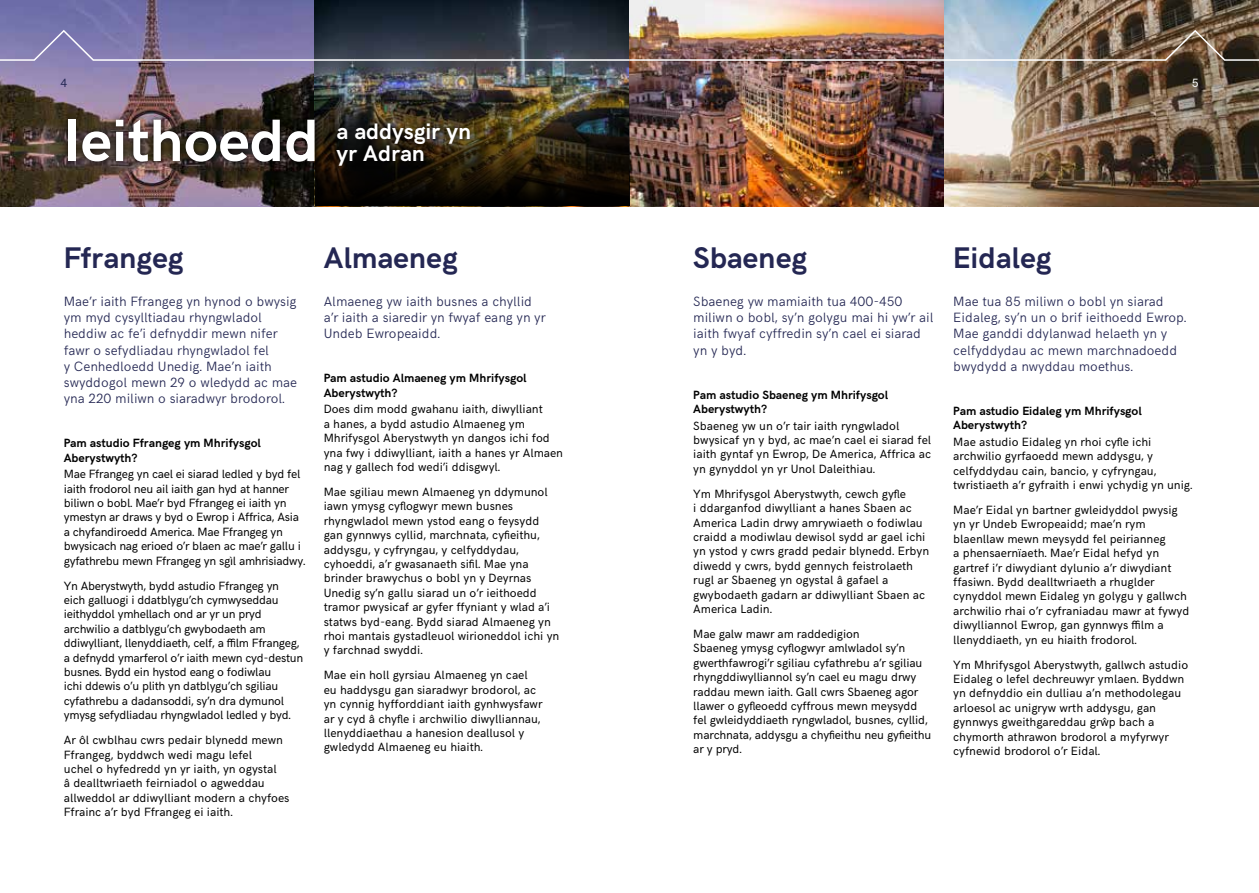
<style>
.page{position:relative;width:1259px;height:893px;background:#fff}
.page>*{position:absolute;margin:0;border:0;box-sizing:border-box;transform-origin:0 0}
.t1{font:700 60px "HK Grotesk";color:#fff}
.t2{font:700 30px "HK Grotesk";color:#242753}
.t3{font:700 22.5px/22.5px "HK Grotesk";color:#fff}
.t4{font:300 13.5px/16.2px "HK Grotesk";color:#242753}
.t5{font:12px/14.4px "HK Grotesk";color:#000}
.t6{font:12px/14.4px "HK Grotesk";letter-spacing:-.02em;color:#000}
.t7{font:700 12px/14.4px "HK Grotesk";color:#000}
.t8{font:12px "HK Grotesk";color:#242753}
.t9{font:12px "HK Grotesk";color:#fff}
</style>
<div class="page">
<img style="left:0;top:0;width:1259px;height:206px">
<img style="left:315px;top:82px;width:314px;height:124px">
<svg style="left:60px;top:112px;width:262px;height:58px"></svg>
<svg style="left:329px;top:115px;width:149px;height:58px"></svg>
<img style="left:0;top:29px;width:1259px;height:33px">
<p class="t8" style="left:60px;top:73px;width:8px">4</p>
<p class="t9" style="left:1191px;top:73px;width:8px">5</p>
<h1 class="t1" style="left:64px;top:95px;width:257px">Ieithoedd</h1>
<h3 class="t3" style="left:336px;top:118px;width:136px">a addysgir yn yr Adran</h3>
<h2 class="t2" style="left:64px;top:236px;width:121px">Ffrangeg</h2>
<p class="t4" style="left:64px;top:292px;width:235px">Mae’r iaith Ffrangeg yn hynod o bwysig ym myd cysylltiadau rhyngwladol heddiw ac fe’i defnyddir mewn nifer fawr o sefydliadau rhyngwladol fel<br>y Cenhedloedd Unedig. Mae’n iaith swyddogol mewn 29 o wledydd ac mae yna 220 miliwn o siaradwyr brodorol.</p>
<p class="t7" style="left:64px;top:435px;width:199px">Pam astudio Ffrangeg ym Mhrifysgol<br>Aberystwyth?</p>
<p class="t6" style="left:64px;top:466px;width:243px">Mae Ffrangeg yn cael ei siarad ledled y byd fel iaith frodorol neu ail iaith gan hyd at hanner biliwn o bobl. Mae’r byd Ffrangeg ei iaith yn ymestyn ar draws y byd o Ewrop i Affrica, Asia a chyfandiroedd America. Mae Ffrangeg yn bwysicach nag erioed o’r blaen ac mae’r gallu i gyfathrebu mewn Ffrangeg yn sgìl amhrisiadwy.</p>
<p class="t6" style="left:64px;top:577px;width:241px">Yn Aberystwyth, bydd astudio Ffrangeg yn eich galluogi i ddatblygu’ch cymwyseddau ieithyddol ymhellach ond ar yr un pryd archwilio a datblygu’ch gwybodaeth am ddiwylliant, llenyddiaeth, celf, a ffilm Ffrangeg, a defnydd ymarferol o’r iaith mewn cyd-destun busnes. Bydd ein hystod eang o fodiwlau<br>ichi ddewis o’u plith yn datblygu’ch sgiliau cyfathrebu a dadansoddi, sy’n dra dymunol ymysg sefydliadau rhyngwladol ledled y byd.</p>
<p class="t5" style="left:64px;top:732px;width:227px">Ar ôl cwblhau cwrs pedair blynedd mewn Ffrangeg, byddwch wedi magu lefel<br>uchel o hyfedredd yn yr iaith, yn ogystal<br>â dealltwriaeth feirniadol o agweddau allweddol ar ddiwylliant modern a chyfoes Ffrainc a’r byd Ffrangeg ei iaith.</p>
<h2 class="t2" style="left:324px;top:236px;width:135px">Almaeneg</h2>
<p class="t4" style="left:324px;top:292px;width:223px">Almaeneg yw iaith busnes a chyllid a’r iaith a siaredir yn fwyaf eang yn yr<br>Undeb Ewropeaidd.</p>
<p class="t7" style="left:324px;top:370px;width:204px">Pam astudio Almaeneg ym Mhrifysgol<br>Aberystwyth?</p>
<p class="t5" style="left:324px;top:401px;width:241px">Does dim modd gwahanu iaith, diwylliant<br>a hanes, a bydd astudio Almaeneg ym Mhrifysgol Aberystwyth yn dangos ichi fod yna fwy i ddiwylliant, iaith a hanes yr Almaen nag y gallech fod wedi’i ddisgwyl.</p>
<p class="t5" style="left:324px;top:484px;width:237px">Mae sgiliau mewn Almaeneg yn ddymunol iawn ymysg cyflogwyr mewn busnes rhyngwladol mewn ystod eang o feysydd gan gynnwys cyllid, marchnata, cyfieithu, addysgu, y cyfryngau, y celfyddydau, cyhoeddi, a’r gwasanaeth sifil. Mae yna brinder brawychus o bobl yn y Deyrnas Unedig sy’n gallu siarad un o’r ieithoedd tramor pwysicaf ar gyfer ffyniant y wlad a’i statws byd-eang. Bydd siarad Almaeneg yn rhoi mantais gystadleuol wirioneddol ichi yn y farchnad swyddi.</p>
<p class="t5" style="left:324px;top:667px;width:220px">Mae ein holl gyrsiau Almaeneg yn cael eu haddysgu gan siaradwyr brodorol, ac yn cynnig hyfforddiant iaith gynhwysfawr ar y cyd â chyfle i archwilio diwylliannau, llenyddiaethau a hanesion deallusol y gwledydd Almaeneg eu hiaith.</p>
<h2 class="t2" style="left:693px;top:236px;width:115px">Sbaeneg</h2>
<p class="t4" style="left:693px;top:292px;width:242px">Sbaeneg yw mamiaith tua 400-450 miliwn o bobl, sy’n golygu mai hi yw’r ail iaith fwyaf cyffredin sy’n cael ei siarad yn y byd.</p>
<p class="t7" style="left:693px;top:386px;width:196px">Pam astudio Sbaeneg ym Mhrifysgol<br>Aberystwyth?</p>
<p class="t5" style="left:693px;top:417px;width:239px">Sbaeneg yw un o’r tair iaith ryngwladol bwysicaf yn y byd, ac mae’n cael ei siarad fel iaith gyntaf yn Ewrop, De America, Affrica ac yn gynyddol yn yr Unol Daleithiau.</p>
<p class="t5" style="left:693px;top:486px;width:237px">Ym Mhrifysgol Aberystwyth, cewch gyfle<br>i ddarganfod diwylliant a hanes Sbaen ac America Ladin drwy amrywiaeth o fodiwlau craidd a modiwlau dewisol sydd ar gael ichi yn ystod y cwrs gradd pedair blynedd. Erbyn diwedd y cwrs, bydd gennych feistrolaeth rugl ar Sbaeneg yn ogystal â gafael a gwybodaeth gadarn ar ddiwylliant Sbaen ac America Ladin.</p>
<p class="t5" style="left:693px;top:626px;width:239px">Mae galw mawr am raddedigion<br>Sbaeneg ymysg cyflogwyr amlwladol sy’n gwerthfawrogi’r sgiliau cyfathrebu a’r sgiliau rhyngddiwylliannol sy’n cael eu magu drwy raddau mewn iaith. Gall cwrs Sbaeneg agor llawer o gyfleoedd cyffrous mewn meysydd fel gwleidyddiaeth ryngwladol, busnes, cyllid, marchnata, addysgu a chyfieithu neu gyfieithu ar y pryd.</p>
<h2 class="t2" style="left:953px;top:236px;width:100px">Eidaleg</h2>
<p class="t4" style="left:953px;top:292px;width:235px">Mae tua 85 miliwn o bobl yn siarad Eidaleg, sy’n un o brif ieithoedd Ewrop.<br>Mae ganddi ddylanwad helaeth yn y celfyddydau ac mewn marchnadoedd bwydydd a nwyddau moethus.</p>
<p class="t7" style="left:953px;top:403px;width:190px">Pam astudio Eidaleg ym Mhrifysgol<br>Aberystwyth?</p>
<p class="t5" style="left:953px;top:433px;width:241px">Mae astudio Eidaleg yn rhoi cyfle ichi archwilio gyrfaoedd mewn addysgu, y celfyddydau cain, bancio, y cyfryngau, twristiaeth a’r gyfraith i enwi ychydig yn unig.</p>
<p class="t5" style="left:953px;top:502px;width:238px">Mae’r Eidal yn bartner gwleidyddol pwysig yn yr Undeb Ewropeaidd; mae’n rym blaenllaw mewn meysydd fel peirianneg<br>a phensaernïaeth. Mae’r Eidal hefyd yn gartref i’r diwydiant dylunio a’r diwydiant ffasiwn. Bydd dealltwriaeth a rhuglder cynyddol mewn Eidaleg yn golygu y gallwch archwilio rhai o’r cyfraniadau mawr at fywyd diwylliannol Ewrop, gan gynnwys ffilm a llenyddiaeth, yn eu hiaith frodorol.</p>
<p class="t5" style="left:953px;top:656px;width:236px">Ym Mhrifysgol Aberystwyth, gallwch astudio Eidaleg o lefel dechreuwyr ymlaen. Byddwn yn defnyddio ein dulliau a’n methodolegau arloesol ac unigryw wrth addysgu, gan gynnwys gweithgareddau grŵp bach a chymorth athrawon brodorol a myfyrwyr cyfnewid brodorol o’r Eidal.</p>
</div>
